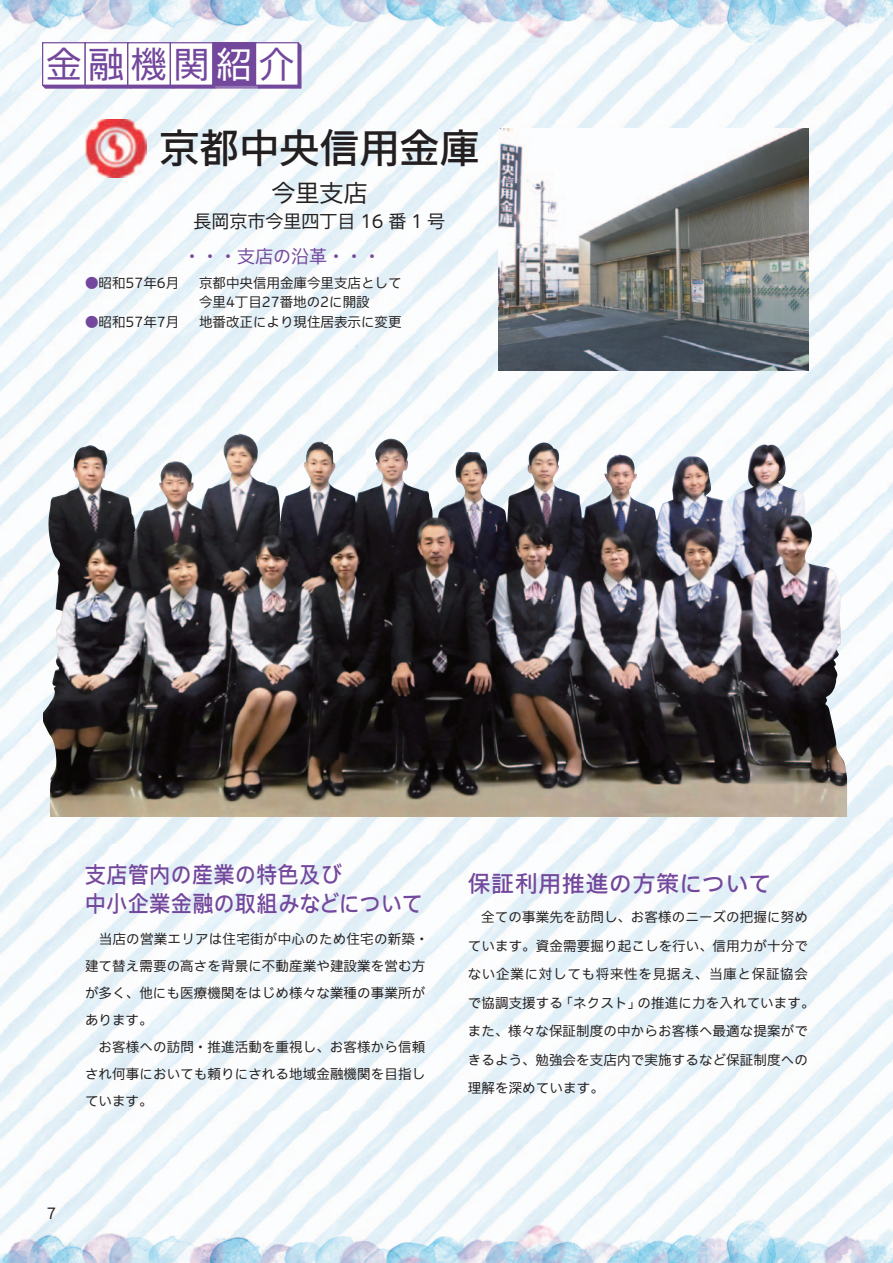
<style>
.page{position:relative;width:893px;height:1263px;background:#fff}
.page>*{position:absolute;margin:0;border:0;box-sizing:border-box;transform-origin:0 0}
.t1{font:40.05px "Iwa UCDA Goth Std Md 90 msp RKSJ H";color:#231f20}
.t2{font:36.3px "Iwa UCDA Goth Std R2 90 msp RKSJ H";letter-spacing:.175em;color:#73479c}
.t3{font:24px "Iwa UCDA Goth Std R2 90 msp RKSJ H";color:#231f20}
.t4{font:22.5px/28.5px "Iwa UCDA Goth Std Md 90 msp RKSJ H";letter-spacing:.04em;color:#73479c;scale:.92 1}
.t5{font:22.5px "Iwa UCDA Goth Std Md 90 msp RKSJ H";letter-spacing:.04em;color:#73479c}
.t6{font:18px "Iwa UCDA Goth Std R2 90 msp RKSJ H";color:#231f20}
.t7{font:18px "Iwa UCDA Goth Std R2 90 msp RKSJ H";color:#73479c}
.t8{font:15px "Iwa UCDA Goth Std R2 90 msp RKSJ H";color:#231f20}
.t9{font:13.5px/27px "Iwa UCDA Goth Std R2 90 msp RKSJ H";letter-spacing:.01em;color:#231f20}
.s1{color:#fff}
.s2{color:#73479c}
</style>
<div class="page">
<img style="left:0;top:0;width:893px;height:1263px">
<img style="left:879px;top:1218px;width:14px;height:45px">
<img style="left:499px;top:128px;width:309px;height:243px">
<svg style="left:42px;top:42px;width:259px;height:47px"></svg>
<img style="left:86px;top:119px;width:60px;height:58px">
<img style="left:44px;top:444px;width:803px;height:372px">
<h2 class="t2" style="left:46px;top:50px;width:251px">金融機関<span class="s1">紹</span>介</h2>
<h1 class="t1" style="left:159px;top:133px;width:321px">京都中央信用金庫</h1>
<h3 class="t3" style="left:271px;top:184px;width:97px">今里支店</h3>
<h3 class="t6" style="left:194px;top:215px;width:253px">長岡京市今里四丁目 16 番 1 号</h3>
<h3 class="t7" style="left:183px;top:250px;width:199px">・・・支店の沿革・・・</h3>
<p class="t9" style="left:85px;top:271px;width:96px"><span class="s2">●</span>昭和57年6月</p>
<p class="t9" style="left:199px;top:275px;width:204px;line-height:19.5px">京都中央信用金庫今里支店として今里4丁目27番地の2に開設</p>
<p class="t9" style="left:85px;top:310px;width:96px"><span class="s2">●</span>昭和57年7月</p>
<p class="t9" style="left:199px;top:310px;width:204px">地番改正により現住居表示に変更</p>
<h3 class="t4" style="left:85px;top:863px;width:368px">支店管内の産業の特色及び<br>中小企業金融の取組みなどについて</h3>
<p class="t9" style="left:85px;top:927px;width:345px">　当店の営業エリアは住宅街が中心のため住宅の新築・建て替え需要の高さを背景に不動産業や建設業を営む方が多く、他にも医療機関をはじめ様々な業種の事業所があります。<br>　お客様への訪問・推進活動を重視し、お客様から信頼され何事においても頼りにされる地域金融機関を目指しています。</p>
<p class="t8" style="left:47px;top:1207px;width:11px">7</p>
<h3 class="t5" style="left:468px;top:875px;width:305px">保証利用推進の方策について</h3>
<p class="t9" style="left:468px;top:905px;width:348px;line-height:28.5px">　全ての事業先を訪問し、お客様のニーズの把握に努めています。資金需要掘り起こしを行い、信用力が十分でない企業に対しても将来性を見据え、当庫と保証協会で協調支援する「ネクスト」の推進に力を入れています。また、様々な保証制度の中からお客様へ最適な提案ができるよう、勉強会を支店内で実施するなど保証制度への理解を深めています。　</p>
</div>
